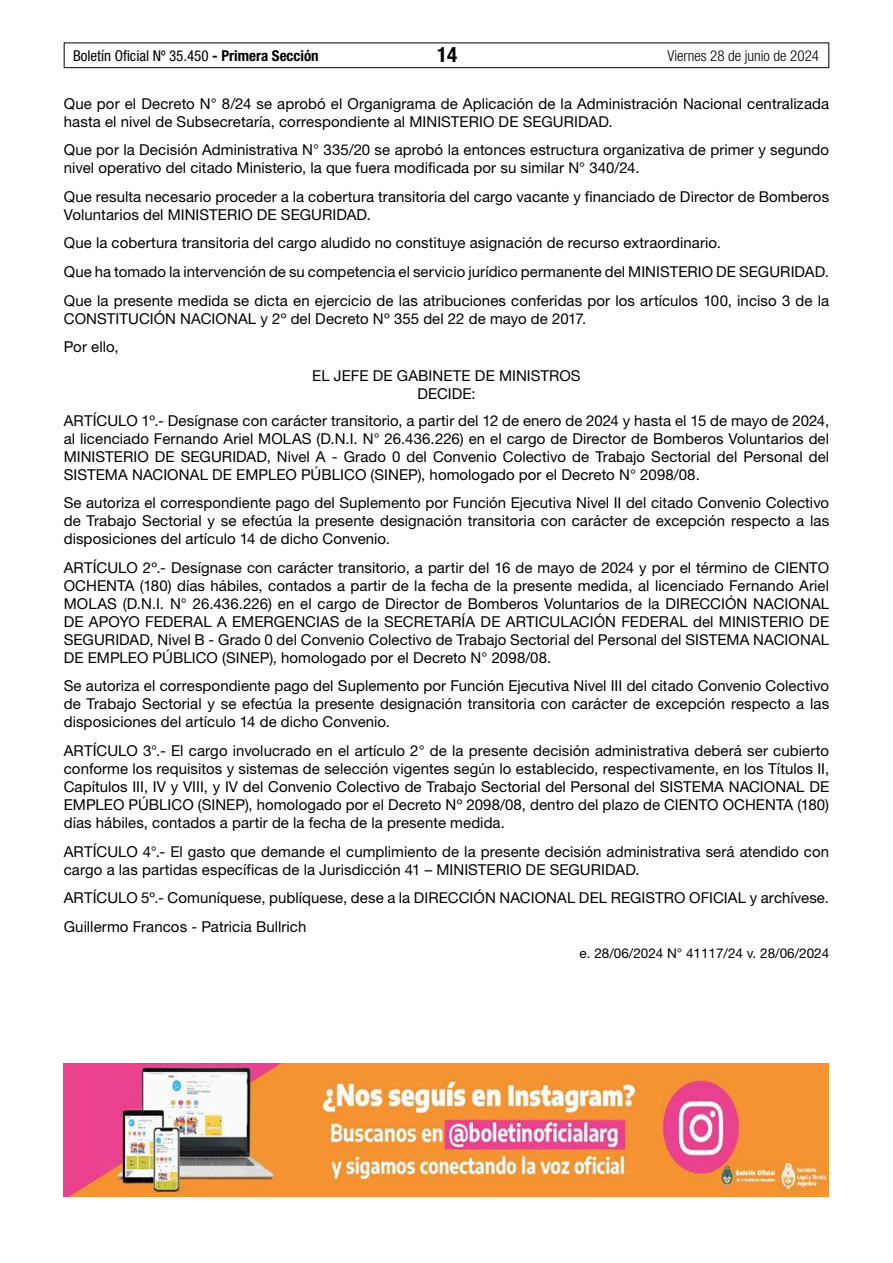
<style>
.page{position:relative;width:893px;height:1263px;background:#fff}
.page>*{position:absolute;margin:0;border:0;box-sizing:border-box;transform-origin:0 0}
.t1{font:700 condensed 21px "Helvetica Neue LT Std";color:#000}
.t2{font:15px/18px "Helvetica Neue LT Std";letter-spacing:.005em;color:#000}
.t3{font:condensed 15px "Helvetica Neue LT Std";color:#000}
.t4{font:300 condensed 15px "Helvetica Neue LT Std";color:#000}
.t5{font:13.5px "Helvetica Neue LT Std";color:#000}
.s1{font-weight:700}
</style>
<div class="page">
<div style="left:64px;top:43px;width:765px;height:25px;border:1px solid #000"></div>
<img style="left:63px;top:1063px;width:765px;height:133px">
<p class="t3" style="left:73px;top:47px;width:247px">Boletín Oficial Nº 35.450 <span class="s1">- Primera Sección</span></p>
<h1 class="t1" style="left:437px;top:42px;width:22px">14</h1>
<p class="t4" style="left:667px;top:47px;width:153px">Viernes 28 de junio de 2024</p>
<p class="t2" style="left:64px;top:94px;width:767px">Que por el Decreto N° 8/24 se aprobó el Organigrama de Aplicación de la Administración Nacional centralizada hasta el nivel de Subsecretaría, correspondiente al MINISTERIO DE SEGURIDAD.</p>
<p class="t2" style="left:64px;top:141px;width:767px">Que por la Decisión Administrativa N° 335/20 se aprobó la entonces estructura organizativa de primer y segundo nivel operativo del citado Ministerio, la que fuera modificada por su similar N° 340/24.</p>
<p class="t2" style="left:64px;top:187px;width:767px">Que resulta necesario proceder a la cobertura transitoria del cargo vacante y financiado de Director de Bomberos<br>Voluntarios del MINISTERIO DE SEGURIDAD.</p>
<p class="t2" style="left:64px;top:229px;width:767px;line-height:28.7px">Que la cobertura transitoria del cargo aludido no constituye asignación de recurso extraordinario.<br>Que ha tomado la intervención de su competencia el servicio jurídico permanente del MINISTERIO DE SEGURIDAD.<br>Que la presente medida se dicta en ejercicio de las atribuciones conferidas por los artículos 100, inciso 3 de la</p>
<p class="t2" style="left:64px;top:309px;width:524px">CONSTITUCIÓN NACIONAL y 2º del Decreto Nº 355 del 22 de mayo de 2017.</p>
<p class="t2" style="left:64px;top:338px;width:56px">Por ello,</p>
<p class="t2" style="left:312px;top:366px;width:270px">EL JEFE DE GABINETE DE MINISTROS</p>
<p class="t2" style="left:64px;top:380px;width:767px;line-height:26.5px;text-align:center">DECIDE:<br>ARTÍCULO 1º.- Desígnase con carácter transitorio, a partir del 12 de enero de 2024 y hasta el 15 de mayo de 2024,</p>
<p class="t2" style="left:64px;top:429px;width:767px;text-align:justify">al licenciado Fernando Ariel MOLAS (D.N.I. N° 26.436.226) en el cargo de Director de Bomberos Voluntarios del MINISTERIO DE SEGURIDAD, Nivel A - Grado 0 del Convenio Colectivo de Trabajo Sectorial del Personal del SISTEMA NACIONAL DE EMPLEO PÚBLICO (SINEP), homologado por el Decreto N° 2098/08.</p>
<p class="t2" style="left:64px;top:494px;width:767px;text-align:justify">Se autoriza el correspondiente pago del Suplemento por Función Ejecutiva Nivel II del citado Convenio Colectivo de Trabajo Sectorial y se efectúa la presente designación transitoria con carácter de excepción respecto a las disposiciones del artículo 14 de dicho Convenio.</p>
<p class="t2" style="left:64px;top:558px;width:767px;text-align:justify">ARTÍCULO 2º.- Desígnase con carácter transitorio, a partir del 16 de mayo de 2024 y por el término de CIENTO OCHENTA (180) días hábiles, contados a partir de la fecha de la presente medida, al licenciado Fernando Ariel MOLAS (D.N.I. N° 26.436.226) en el cargo de Director de Bomberos Voluntarios de la DIRECCIÓN NACIONAL DE APOYO FEDERAL A EMERGENCIAS de la SECRETARÍA DE ARTICULACIÓN FEDERAL del MINISTERIO DE SEGURIDAD, Nivel B - Grado 0 del Convenio Colectivo de Trabajo Sectorial del Personal del SISTEMA NACIONAL DE EMPLEO PÚBLICO (SINEP), homologado por el Decreto N° 2098/08.</p>
<p class="t2" style="left:64px;top:677px;width:767px;text-align:justify">Se autoriza el correspondiente pago del Suplemento por Función Ejecutiva Nivel III del citado Convenio Colectivo de Trabajo Sectorial y se efectúa la presente designación transitoria con carácter de excepción respecto a las disposiciones del artículo 14 de dicho Convenio.</p>
<p class="t2" style="left:64px;top:741px;width:767px;text-align:justify">ARTÍCULO 3°.- El cargo involucrado en el artículo 2° de la presente decisión administrativa deberá ser cubierto conforme los requisitos y sistemas de selección vigentes según lo establecido, respectivamente, en los Títulos II, Capítulos III, IV y VIII, y IV del Convenio Colectivo de Trabajo Sectorial del Personal del SISTEMA NACIONAL DE EMPLEO PÚBLICO (SINEP), homologado por el Decreto Nº 2098/08, dentro del plazo de CIENTO OCHENTA (180) días hábiles, contados a partir de la fecha de la presente medida.</p>
<p class="t2" style="left:64px;top:842px;width:767px">ARTÍCULO 4°.- El gasto que demande el cumplimiento de la presente decisión administrativa será atendido con cargo a las partidas específicas de la Jurisdicción 41 – MINISTERIO DE SEGURIDAD.</p>
<p class="t2" style="left:64px;top:883px;width:767px;line-height:28.7px">ARTÍCULO 5º.- Comuníquese, publíquese, dese a la DIRECCIÓN NACIONAL DEL REGISTRO OFICIAL y archívese.<br>Guillermo Francos - Patricia Bullrich</p>
<p class="t5" style="left:580px;top:945px;width:251px">e. 28/06/2024 N° 41117/24 v. 28/06/2024</p>
</div>
